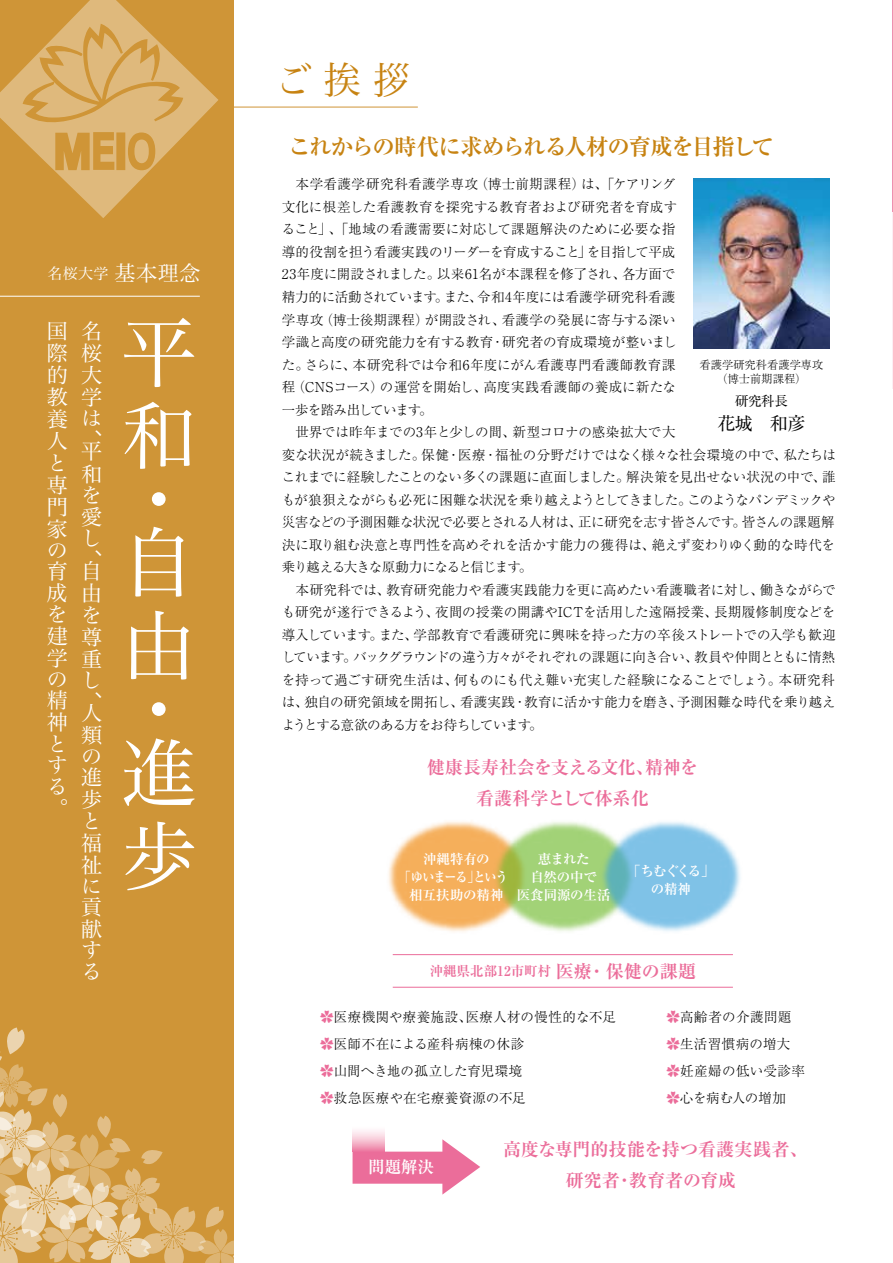
<style>
.page{position:relative;width:893px;height:1263px;background:#fff}
.page>*{position:absolute;margin:0;border:0;box-sizing:border-box;transform-origin:0 0}
.t1{font:75px "Hira Min Pro W3";color:#fff}
.t2{font:37.5px "Hira Min Pro W3";color:#c78312}
.t3{font:700 22.5px "Ryumin Pr 6 N";letter-spacing:-.06em;color:#c78312}
.t4{font:21px "Hira Min Pro W3";color:#fff}
.t5{font:21px "Koz Go Pr 6 N";color:#fff}
.t6{font:700 18px/31.5px "Ryumin Pro";letter-spacing:-.01em;color:#eb6d9a;text-align:center}
.t7{font:18px "Ryumin Pro";color:#000}
.t8{font:700 16.5px "Ryumin Pro";color:#fff}
.t9{font:15px "Hira Min Pro W3";color:#fff}
.t10{font:300 13.5px/22.5px "Ryumin Pro";letter-spacing:-.005em;color:#000}
.t11{font:300 13.5px/22.5px "Ryumin Pro";letter-spacing:-.03em;color:#000}
.t12{font:300 13.5px/27px "Ryumin Pro";letter-spacing:.02em;color:#000}
.t13{font:700 13.5px/18px "Ryumin Pro";letter-spacing:-.025em;color:#fff;text-align:center}
.t14{font:700 13.5px "Ryumin Pro";color:#eb6d9a}
.t15{font:700 13.5px/18px "Ryumin Pro";letter-spacing:-.075em;color:#fff;text-align:center}
.t16{font:13.5px "Ryumin Pro";color:#000}
.t17{font:300 11.25px/13.5px "Ryumin Pro";color:#000;text-align:center}
.s1{font-size:21px}
.s2{font-size:18px}
.s3{font-family:"Koz Go Pr 6 N";font-weight:400;color:#eb6d9a}
</style>
<div class="page">
<div style="left:0;top:0;width:234px;height:1263px;background:#cf9537"></div>
<svg style="left:0;top:1027px;width:234px;height:236px"></svg>
<hr style="left:0;top:296px;width:200px;height:1px;background:#fff">
<hr style="left:219px;top:107px;width:199px;height:1px;background:#cf9537">
<svg style="left:0;top:0;width:218px;height:218px"></svg>
<svg style="left:134px;top:140px;width:15px;height:23px"></svg>
<img style="left:388px;top:822px;width:57px;height:134px">
<img style="left:445px;top:821px;width:107px;height:135px">
<img style="left:552px;top:821px;width:189px;height:135px">
<hr style="left:393px;top:954px;width:340px;height:1px;background:#eb6d9a">
<hr style="left:393px;top:987px;width:340px;height:1px;background:#eb6d9a">
<svg style="left:353px;top:1139px;width:127px;height:55px"></svg>
<svg style="left:353px;top:1130px;width:32px;height:21px"></svg>
<img style="left:693px;top:178px;width:136px;height:170px">
<p class="t9" style="left:47px;top:260px;width:155px">名桜大学<span class="s1">基本理念</span></p>
<h3 class="t4" style="left:47px;top:313px;width:22px">国</h3>
<h3 class="t4" style="left:47px;top:335px;width:22px">際</h3>
<h3 class="t4" style="left:47px;top:357px;width:22px">的</h3>
<h3 class="t4" style="left:47px;top:379px;width:22px">教</h3>
<h3 class="t4" style="left:47px;top:401px;width:22px">養</h3>
<h3 class="t4" style="left:47px;top:424px;width:22px">人</h3>
<h3 class="t4" style="left:47px;top:445px;width:22px">と</h3>
<h3 class="t4" style="left:47px;top:467px;width:22px">専</h3>
<h3 class="t4" style="left:47px;top:489px;width:22px">門</h3>
<h3 class="t4" style="left:47px;top:511px;width:22px">家</h3>
<h3 class="t4" style="left:47px;top:532px;width:22px">の</h3>
<h3 class="t4" style="left:47px;top:553px;width:22px">育</h3>
<h3 class="t4" style="left:47px;top:575px;width:22px">成</h3>
<h3 class="t4" style="left:47px;top:596px;width:22px">を</h3>
<h3 class="t4" style="left:47px;top:618px;width:22px">建</h3>
<h3 class="t4" style="left:47px;top:640px;width:22px">学</h3>
<h3 class="t4" style="left:47px;top:661px;width:22px">の</h3>
<h3 class="t4" style="left:47px;top:682px;width:22px">精</h3>
<h3 class="t4" style="left:47px;top:704px;width:22px">神</h3>
<h3 class="t4" style="left:47px;top:726px;width:22px">と</h3>
<h3 class="t4" style="left:47px;top:747px;width:22px">す</h3>
<h3 class="t4" style="left:47px;top:768px;width:22px">る</h3>
<h3 class="t5" style="left:47px;top:796px;width:22px">。</h3>
<h3 class="t4" style="left:81px;top:313px;width:22px">名</h3>
<h3 class="t4" style="left:81px;top:335px;width:22px">桜</h3>
<h3 class="t4" style="left:81px;top:357px;width:22px">大</h3>
<h3 class="t4" style="left:81px;top:379px;width:22px">学</h3>
<h3 class="t4" style="left:81px;top:401px;width:22px">は</h3>
<h3 class="t5" style="left:81px;top:428px;width:22px">、</h3>
<h3 class="t4" style="left:81px;top:434px;width:22px">平</h3>
<h3 class="t4" style="left:81px;top:456px;width:22px">和</h3>
<h3 class="t4" style="left:81px;top:477px;width:22px">を</h3>
<h3 class="t4" style="left:81px;top:499px;width:22px">愛</h3>
<h3 class="t4" style="left:81px;top:520px;width:22px">し</h3>
<h3 class="t5" style="left:81px;top:548px;width:22px">、</h3>
<h3 class="t4" style="left:81px;top:554px;width:22px">自</h3>
<h3 class="t4" style="left:81px;top:576px;width:22px">由</h3>
<h3 class="t4" style="left:81px;top:597px;width:22px">を</h3>
<h3 class="t4" style="left:81px;top:619px;width:22px">尊</h3>
<h3 class="t4" style="left:81px;top:641px;width:22px">重</h3>
<h3 class="t4" style="left:81px;top:662px;width:22px">し</h3>
<h3 class="t5" style="left:81px;top:690px;width:22px">、</h3>
<h3 class="t4" style="left:81px;top:695px;width:22px">人</h3>
<h3 class="t4" style="left:81px;top:718px;width:22px">類</h3>
<h3 class="t4" style="left:81px;top:738px;width:22px">の</h3>
<h3 class="t4" style="left:81px;top:759px;width:22px">進</h3>
<h3 class="t4" style="left:81px;top:781px;width:22px">歩</h3>
<h3 class="t4" style="left:81px;top:803px;width:22px">と</h3>
<h3 class="t4" style="left:81px;top:825px;width:22px">福</h3>
<h3 class="t4" style="left:81px;top:847px;width:22px">祉</h3>
<h3 class="t4" style="left:81px;top:868px;width:22px">に</h3>
<h3 class="t4" style="left:81px;top:889px;width:22px">貢</h3>
<h3 class="t4" style="left:81px;top:911px;width:22px">献</h3>
<h3 class="t4" style="left:81px;top:932px;width:22px">す</h3>
<h3 class="t4" style="left:81px;top:953px;width:22px">る</h3>
<h1 class="t1" style="left:121px;top:289px;width:77px">平</h1>
<h1 class="t1" style="left:121px;top:372px;width:77px">和</h1>
<h1 class="t1" style="left:121px;top:435px;width:77px">・</h1>
<h1 class="t1" style="left:121px;top:499px;width:77px">自</h1>
<h1 class="t1" style="left:121px;top:582px;width:77px">由</h1>
<h1 class="t1" style="left:121px;top:645px;width:77px">・</h1>
<h1 class="t1" style="left:121px;top:709px;width:77px">進</h1>
<h1 class="t1" style="left:121px;top:792px;width:77px">歩</h1>
<h2 class="t2" style="left:275px;top:48px;width:137px">ご挨拶</h2>
<h3 class="t3" style="left:289px;top:129px;width:487px">これからの時代に求められる人材の育成を目指して</h3>
<p class="t10" style="left:282px;top:172px;width:397px;text-indent:14px">本学看護学研究科看護学専攻（博士前期課程）は、「ケアリング文化に根差した看護教育を探究する教育者および研究者を育成すること」、「地域の看護需要に対応して課題解決のために必要な指導的役割を担う看護実践のリーダーを育成すること」を目指して平成23年度に開設されました。以来61名が本課程を修了され、各方面で精力的に活動されています。また、令和4年度には看護学研究科看護学専攻（博士後期課程）が開設され、看護学の発展に寄与する深い学識と高度の研究能力を有する教育・研究者の育成環境が整いました。さらに、本研究科では令和6年度にがん看護専門看護師教育課程（CNSコース）の運営を開始し、高度実践看護師の養成に新たな一歩を踏み出しています。</p>
<p class="t11" style="left:282px;top:420px;width:556px;text-indent:14px">世界では昨年までの3年と少しの間、新型コロナの感染拡大で大<br>変な状況が続きました。保健・医療・福祉の分野だけではなく様々な社会環境の中で、私たちはこれまでに経験したことのない多くの課題に直面しました。解決策を見出せない状況の中で、誰もが狼狽えながらも必死に困難な状況を乗り越えようとしてきました。このようなパンデミックや災害などの予測困難な状況で必要とされる人材は、正に研究を志す皆さんです。皆さんの課題解決に取り組む決意と専門性を高めそれを活かす能力の獲得は、絶えず変わりゆく動的な時代を乗り越える大きな原動力になると信じます。</p>
<p class="t10" style="left:282px;top:577px;width:556px;text-align:justify;text-indent:14px">本研究科では、教育研究能力や看護実践能力を更に高めたい看護職者に対し、働きながらでも研究が遂行できるよう、夜間の授業の開講やICTを活用した遠隔授業、長期履修制度などを導入しています。また、学部教育で看護研究に興味を持った方の卒後ストレートでの入学も歓迎しています。バックグラウンドの違う方々がそれぞれの課題に向き合い、教員や仲間とともに情熱を持って過ごす研究生活は、何ものにも代え難い充実した経験になることでしょう。本研究科は、独自の研究領域を開拓し、看護実践・教育に活かす能力を磨き、予測困難な時代を乗り越えようとする意欲のある方をお待ちしています。</p>
<p class="t17" style="left:700px;top:358px;width:125px">看護学研究科看護学専攻（博士前期課程）</p>
<h3 class="t7" style="left:717px;top:409px;width:90px">花城　和彦</h3>
<p class="t16" style="left:735px;top:390px;width:54px">研究科長</p>
<h3 class="t6" style="left:427px;top:750px;width:273px">健康長寿社会を支える文化、精神を看護科学として体系化</h3>
<p class="t13" style="left:399px;top:849px;width:111px">沖縄特有の<br>「ゆいまーる」という相互扶助の精神</p>
<p class="t13" style="left:517px;top:849px;width:95px">恵まれた<br>自然の中で<br>医食同源の生活</p>
<p class="t15" style="left:627px;top:861px;width:89px">「ちむぐくる」の精神</p>
<p class="t14" style="left:430px;top:961px;width:268px">沖縄県北部12市町村 <span class="s2">医療・保健の課題</span></p>
<p class="t12" style="left:320px;top:1002px;width:297px"><span class="s3">✿</span>医療機関や療養施設、医療人材の慢性的な不足<span class="s3">✿</span>医師不在による産科病棟の休診<br><span class="s3">✿</span>山間へき地の孤立した育児環境<br><span class="s3">✿</span>救急医療や在宅療養資源の不足</p>
<p class="t12" style="left:666px;top:1002px;width:140px"><span class="s3">✿</span>高齢者の介護問題<span class="s3">✿</span>生活習慣病の増大<span class="s3">✿</span>妊産婦の低い受診率<span class="s3">✿</span>心を病む人の増加</p>
<p class="t8" style="left:368px;top:1154px;width:67px">問題解決</p>
<h3 class="t6" style="left:503px;top:1132px;width:306px">高度な専門的技能を持つ看護実践者、研究者・教育者の育成</h3>
</div>
